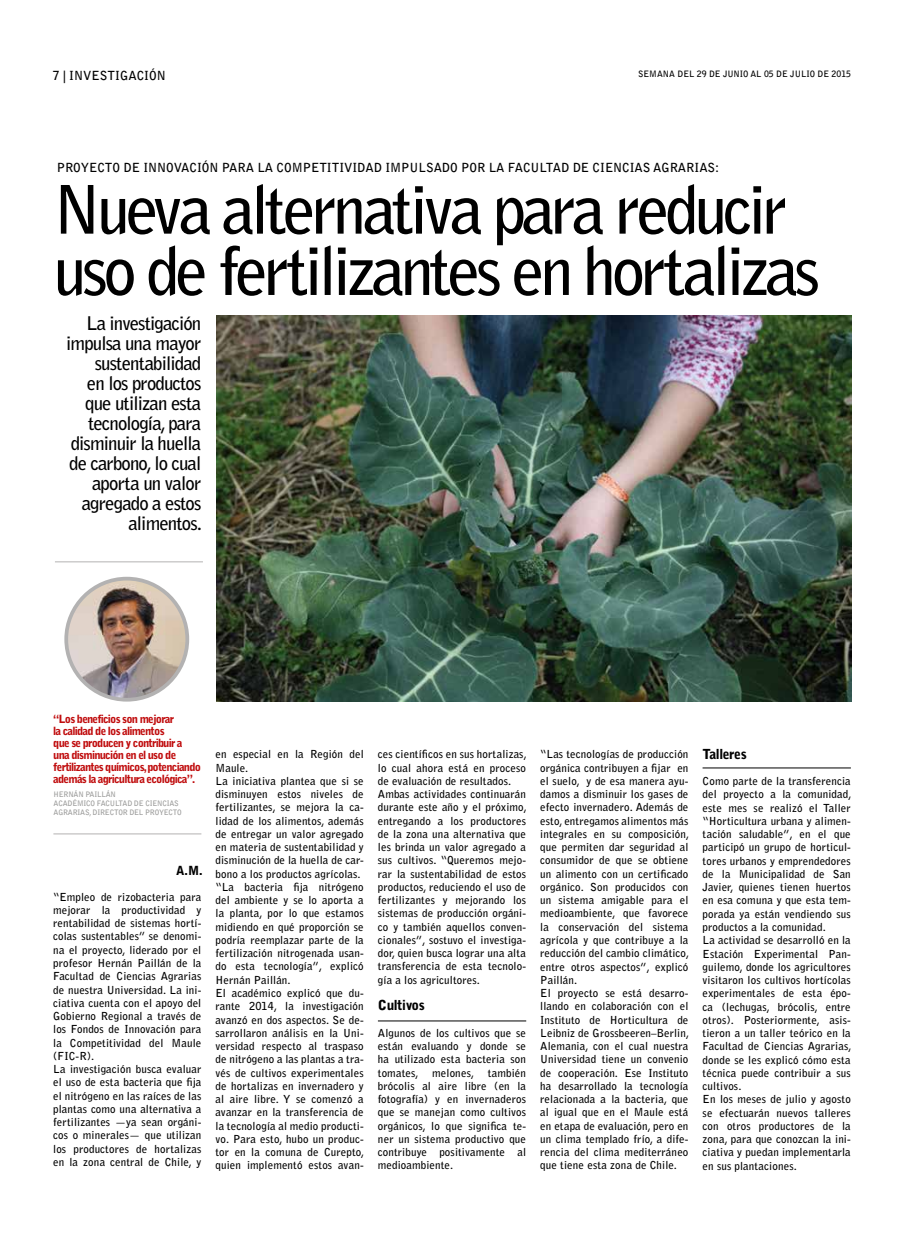
<style>
.page{position:relative;width:904px;height:1241px;background:#fff}
.page>*{position:absolute;margin:0;border:0;box-sizing:border-box;transform-origin:0 0}
.t1{font:700 66.25px/61.2px "Bell Gothic Std";letter-spacing:-.065em;color:#000}
.t2{font:700 18.75px/20px "Bell Gothic Std";letter-spacing:-.045em;color:#000;text-align:right}
.t3{font:900 13.75px "Bell Gothic Std";letter-spacing:-.03em;color:#000}
.t4{font:700 12.5px "Bell Gothic Std";letter-spacing:-.005em;color:#000}
.t5{font:900 12.5px "Bell Gothic Std";color:#000}
.t6{font:900 11.25px/11.9px "Bell Gothic Std";letter-spacing:-.07em;color:#c00d0e}
.t7{font:700 11px/13.2px "Bell Gothic Std";letter-spacing:.01em;color:#000}
.t8{font:700 8.75px "Bell Gothic Std";color:#000}
.t9{font:700 7.5px/8.8px "Bell Gothic Std";letter-spacing:-.03em;color:#9d9d9c}
</style>
<div class="page">
<img style="left:66px;top:578px;width:121px;height:121px;border-radius:61px">
<div style="left:64px;top:576px;width:125px;height:125px;border:4px solid #b3b2b2;border-radius:50%"></div>
<hr style="left:53px;top:833px;width:148px;height:1px;background:#b3b2b2">
<hr style="left:55px;top:561px;width:148px;height:1px;background:#b3b2b2">
<hr style="left:702px;top:767px;width:148px;height:1px;background:#000">
<hr style="left:378px;top:1020px;width:148px;height:1px;background:#000">
<img style="left:216px;top:316px;width:635px;height:385px">
<p class="t4" style="left:53px;top:68px;width:114px">7 | INVESTIGACIÓN</p>
<p class="t8" style="left:638px;top:69px;width:214px">SEMANA DEL 29 DE JUNIO AL 05 DE JULIO DE 2015</p>
<p class="t4" style="left:57px;top:160px;width:664px">PROYECTO DE INNOVACIÓN PARA LA COMPETITIVIDAD IMPULSADO POR LA FACULTAD DE CIENCIAS AGRARIAS:</p>
<h1 class="t1" style="left:53px;top:179px;width:768px">Nueva alternativa para reducir uso de fertilizantes en hortalizas</h1>
<h2 class="t2" style="left:66px;top:313px;width:137px">La investigación impulsa una mayor sustentabilidad<br>en los productos que utilizan esta tecnología, para disminuir la huella de carbono, lo cual aporta un valor agregado a estos alimentos.</h2>
<p class="t6" style="left:53px;top:713px;width:149px">“Los beneficios son mejorar<br>la calidad de los alimentos<br>que se producen y contribuir a una disminución en el uso de fertilizantes químicos,potenciando además la agricultura ecológica”.</p>
<p class="t9" style="left:54px;top:790px;width:130px">HERNÁN PAILLÁN<br>ACADÉMICO FACULTAD DE CIENCIAS<br>AGRARIAS, DIRECTOR DEL PROYECTO</p>
<p class="t5" style="left:176px;top:863px;width:28px">A.M.</p>
<p class="t7" style="left:53px;top:890px;width:150px">“Empleo de rizobacteria para mejorar la productividad y rentabilidad de sistemas hortí&shy;colas sustentables” se denomi&shy;na el proyecto, liderado por el profesor Hernán Paillán de la<br>Facultad de Ciencias Agrarias de nuestra Universidad. La ini&shy;ciativa cuenta con el apoyo del<br>Gobierno Regional a través de los Fondos de Innovación para la Competitividad del Maule (FIC-R).<br>La investigación busca evaluar el uso de esta bacteria que fija el nitrógeno en las raíces de las plantas como una alternativa a fertilizantes —ya sean orgáni&shy;cos o minerales— que utilizan los productores de hortalizas en la zona central de Chile, y</p>
<p class="t7" style="left:215px;top:747px;width:150px">en especial en la Región del<br>Maule.<br>La iniciativa plantea que si se disminuyen estos niveles de fertilizantes, se mejora la ca&shy;lidad de los alimentos, además de entregar un valor agregado en materia de sustentabilidad y disminución de la huella de car&shy;bono a los productos agrícolas. “La bacteria fija nitrógeno del ambiente y se lo aporta a la planta, por lo que estamos midiendo en qué proporción se podría reemplazar parte de la fertilización nitrogenada usan&shy;do esta tecnología”, explicó<br>Hernán Paillán.<br>El académico explicó que du&shy;rante 2014, la investigación avanzó en dos aspectos. Se de&shy;sarrollaron análisis en la Uni&shy;versidad respecto al traspaso de nitrógeno a las plantas a tra&shy;vés de cultivos experimentales de hortalizas en invernadero y al aire libre. Y se comenzó a avanzar en la transferencia de la tecnología al medio producti&shy;vo. Para esto, hubo un produc&shy;tor en la comuna de Curepto, quien implementó estos avan-</p>
<p class="t7" style="left:378px;top:747px;width:150px">ces científicos en sus hortalizas, lo cual ahora está en proceso de evaluación de resultados.<br>Ambas actividades continuarán durante este año y el próximo, entregando a los productores de la zona una alternativa que les brinda un valor agregado a sus cultivos. “Queremos mejo&shy;rar la sustentabilidad de estos productos, reduciendo el uso de fertilizantes y mejorando los sistemas de producción orgáni&shy;co y también aquellos conven&shy;cionales”, sostuvo el investiga&shy;dor, quien busca lograr una alta transferencia de esta tecnolo&shy;gía a los agricultores.</p>
<p class="t3" style="left:378px;top:997px;width:48px">Cultivos</p>
<p class="t7" style="left:378px;top:1026px;width:150px;text-align:justify">Algunos de los cultivos que se están evaluando y donde se ha utilizado esta bacteria son tomates, melones, también brócolis al aire libre (en la fotografía) y en invernaderos que se manejan como cultivos orgánicos, lo que significa te&shy;ner un sistema productivo que contribuye positivamente al medioambiente.</p>
<p class="t7" style="left:540px;top:747px;width:150px">“Las tecnologías de producción orgánica contribuyen a fijar en el suelo, y de esa manera ayu&shy;damos a disminuir los gases de efecto invernadero. Además de esto, entregamos alimentos más integrales en su composición, que permiten dar seguridad al consumidor de que se obtiene un alimento con un certificado orgánico. Son producidos con un sistema amigable para el medioambiente, que favorece la conservación del sistema agrícola y que contribuye a la reducción del cambio climático, entre otros aspectos”, explicó<br>Paillán.<br>El proyecto se está desarro&shy;llando en colaboración con el<br>Instituto de Horticultura de<br>Leibniz de Grossbeeren–Berlin,<br>Alemania, con el cual nuestra<br>Universidad tiene un convenio de cooperación. Ese Instituto ha desarrollado la tecnología relacionada a la bacteria, que al igual que en el Maule está en etapa de evaluación, pero en un clima templado frío, a dife&shy;rencia del clima mediterráneo que tiene esta zona de Chile.</p>
<p class="t3" style="left:702px;top:745px;width:46px">Talleres</p>
<p class="t7" style="left:702px;top:774px;width:150px">Como parte de la transferencia del proyecto a la comunidad, este mes se realizó el Taller “Horticultura urbana y alimen&shy;tación saludable”, en el que participó un grupo de horticul&shy;tores urbanos y emprendedores de la Municipalidad de San<br>Javier, quienes tienen huertos en esa comuna y que esta tem&shy;porada ya están vendiendo sus productos a la comunidad.<br>La actividad se desarrolló en la<br>Estación Experimental Pan&shy;guilemo, donde los agricultores visitaron los cultivos hortícolas experimentales de esta épo&shy;ca (lechugas, brócolis, entre otros). Posteriormente, asis&shy;tieron a un taller teórico en la<br>Facultad de Ciencias Agrarias, donde se les explicó cómo esta técnica puede contribuir a sus cultivos.<br>En los meses de julio y agosto se efectuarán nuevos talleres con otros productores de la zona, para que conozcan la ini&shy;ciativa y puedan implementarla en sus plantaciones.</p>
</div>
